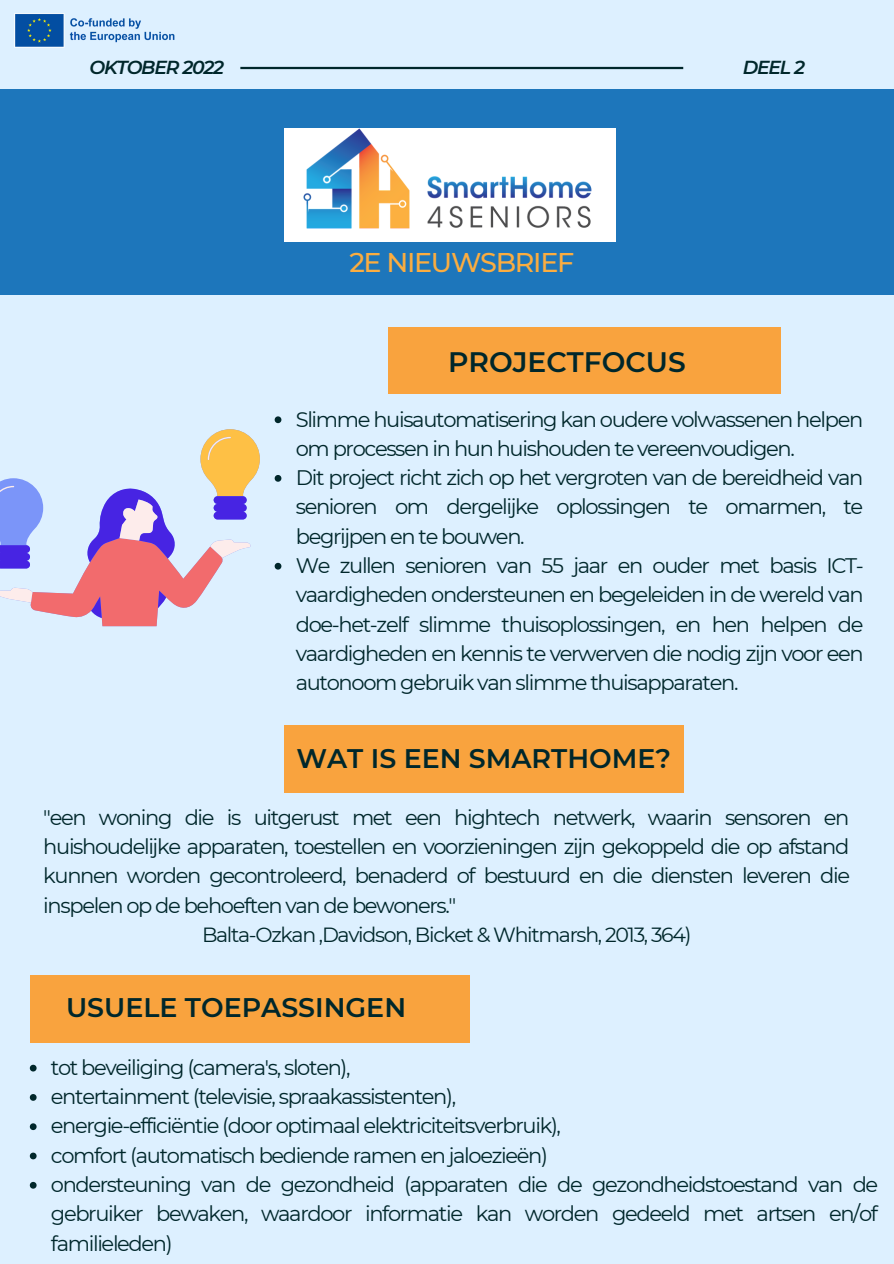
<style>
.page{position:relative;width:894px;height:1264px;background:#fff}
.page>*{position:absolute;margin:0;border:0;box-sizing:border-box;transform-origin:0 0}
.t1{font:600 28.2px "Montserrat";color:#00272b}
.t2{font:500 27px "Montserrat";letter-spacing:-.05em;color:#fbad40}
.t3{font:600 26.85px "Montserrat";color:#00272b}
.t4{font:21px/29.2px "Montserrat";letter-spacing:-.065em;color:#00272b}
.t5{font:20.55px "Montserrat";letter-spacing:-.065em;color:#00272b}
.t6{font:italic 600 18.75px "Montserrat";letter-spacing:-.065em;color:#00272b}
</style>
<div class="page">
<div style="left:0;top:0;width:893px;height:1263px;background:#ddf0ff"></div>
<div style="left:0;top:89px;width:893px;height:206px;background:#1d76bb"></div>
<hr style="left:240px;top:67px;width:443px;height:2px;background:#00272b">
<div style="left:388px;top:327px;width:393px;height:66px;background:#f9a33e"></div>
<div style="left:285px;top:725px;width:398px;height:67px;background:#f9a33e"></div>
<img style="left:14px;top:13px;width:161px;height:35px">
<div style="left:285px;top:128px;width:330px;height:113px;background:#fff"></div>
<img style="left:303px;top:128px;width:289px;height:101px">
<svg style="left:0;top:429px;width:260px;height:197px"></svg>
<svg style="left:274px;top:416px;width:7px;height:7px"></svg>
<svg style="left:274px;top:475px;width:7px;height:6px"></svg>
<svg style="left:274px;top:563px;width:7px;height:6px"></svg>
<div style="left:30px;top:974px;width:439px;height:68px;background:#f9a33e"></div>
<svg style="left:30px;top:1064px;width:7px;height:7px"></svg>
<svg style="left:30px;top:1094px;width:7px;height:6px"></svg>
<svg style="left:30px;top:1123px;width:7px;height:7px"></svg>
<svg style="left:30px;top:1152px;width:7px;height:7px"></svg>
<svg style="left:30px;top:1181px;width:7px;height:7px"></svg>
<p class="t6" style="left:89px;top:56px;width:136px">OKTOBER 2022</p>
<p class="t6" style="left:742px;top:56px;width:64px">DEEL 2</p>
<p class="t2" style="left:349px;top:246px;width:226px">2E NIEUWSBRIEF</p>
<h1 class="t1" style="left:448px;top:345px;width:239px">PROJECTFOCUS</h1>
<p class="t4" style="left:296px;top:404px;width:569px">Slimme huisautomatisering kan oudere volwassenen helpen om processen in hun huishouden te vereenvoudigen.<br>Dit project richt zich op het vergroten van de bereidheid van senioren om dergelijke oplossingen te omarmen, te begrijpen en te bouwen.<br>We zullen senioren van 55 jaar en ouder met basis ICT&shy;vaardigheden ondersteunen en begeleiden in de wereld van doe-het-zelf slimme thuisoplossingen, en hen helpen de vaardigheden en kennis te verwerven die nodig zijn voor een autonoom gebruik van slimme thuisapparaten.</p>
<p class="t3" style="left:296px;top:742px;width:376px">WAT IS EEN SMARTHOME?</p>
<p class="t4" style="left:43px;top:802px;width:808px;text-align:justify">"een woning die is uitgerust met een hightech netwerk, waarin sensoren en huishoudelijke apparaten, toestellen en voorzieningen zijn gekoppeld die op afstand kunnen worden gecontroleerd, benaderd of bestuurd en die diensten leveren die inspelen op de behoeften van de bewoners."</p>
<p class="t5" style="left:202px;top:922px;width:491px">Balta-Ozkan ,Davidson, Bicket &amp; Whitmarsh, 2013, 364)</p>
<p class="t3" style="left:66px;top:990px;width:341px">USUELE TOEPASSINGEN</p>
<p class="t4" style="left:51px;top:1052px;width:828px">tot beveiliging (camera's, sloten),<br>entertainment (televisie, spraakassistenten),<br>energie-efficiëntie (door optimaal elektriciteitsverbruik),<br>comfort (automatisch bediende ramen en jaloezieën)<br>ondersteuning van de gezondheid (apparaten die de gezondheidstoestand van de gebruiker bewaken, waardoor informatie kan worden gedeeld met artsen en/of familieleden)</p>
</div>
